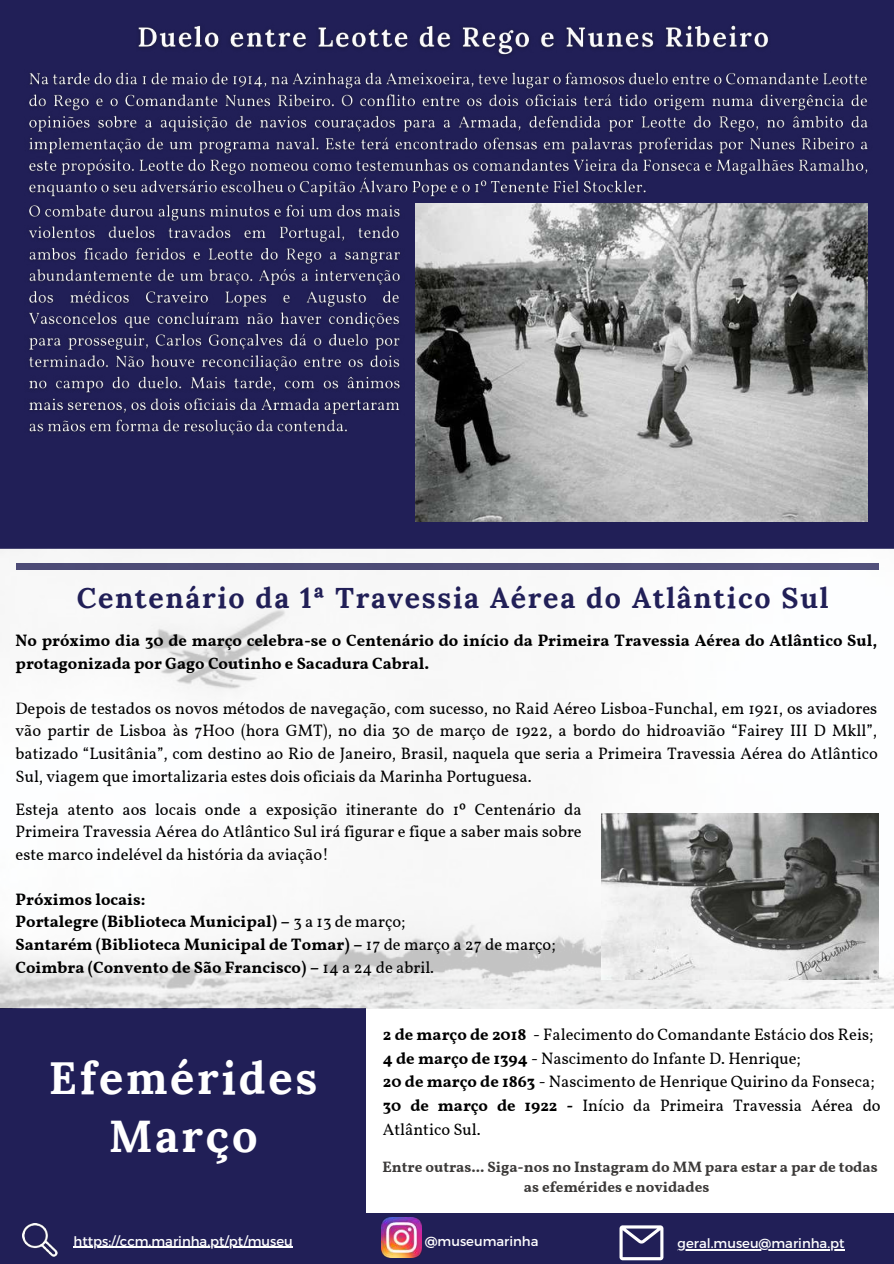
<style>
.page{position:relative;width:894px;height:1264px;background:#fff}
.page>*{position:absolute;margin:0;border:0;box-sizing:border-box;transform-origin:0 0}
.t1{font:700 45px/57.4px "Lora";letter-spacing:.06em;color:#fff;text-align:center}
.t2{font:700 28.5px "Lora";letter-spacing:.06em;color:#211f57}
.t3{font:16.5px/22.5px "Vollkorn";color:#000;text-align:justify}
.t4{font:700 16.5px/22.5px "Vollkorn";color:#000}
.t5{font:700 15px/20.2px "Vollkorn";color:#3c3a39}
.t6{font:13.2px "Montserrat";color:#fff}
.s1{font-weight:400}
.s2{font-weight:700}
</style>
<div class="page">
<div style="left:0;top:1213px;width:893px;height:50px;background:#211f57"></div>
<div style="left:0;top:1007px;width:365px;height:256px;background:#211f57"></div>
<img style="left:381px;top:1217px;width:40px;height:40px">
<svg style="left:619px;top:1225px;width:44px;height:35px"></svg>
<img style="left:23px;top:1223px;width:35px;height:33px">
<div style="left:0;top:0;width:893px;height:548px;background:#211f57"></div>
<img style="left:0;top:549px;width:893px;height:459px">
<img style="left:601px;top:813px;width:277px;height:166px">
<img style="left:415px;top:204px;width:452px;height:317px">
<img style="left:29px;top:72px;width:839px;height:132px">
<img style="left:138px;top:25px;width:631px;height:30px">
<hr style="left:73px;top:1246px;width:220px;height:1px;background:#fff">
<hr style="left:677px;top:1249px;width:167px;height:1px;background:#fff">
<img style="left:29px;top:197px;width:376px;height:238px">
<h2 class="t2" style="left:77px;top:579px;width:753px">Centenário da 1ª Travessia Aérea do Atlântico Sul</h2>
<p class="t4" style="left:16px;top:631px;width:862px">No próximo dia 30 de março celebra-se o Centenário do início da Primeira Travessia Aérea do Atlântico Sul, protagonizada por Gago Coutinho e Sacadura Cabral.</p>
<p class="t3" style="left:16px;top:698px;width:863px">Depois de testados os novos métodos de navegação, com sucesso, no Raid Aéreo Lisboa-Funchal, em 1921, os aviadores vão partir de Lisboa às 7H00 (hora GMT), no dia 30 de março de 1922, a bordo do hidroavião “Fairey III D Mkll”, batizado “Lusitânia”, com destino ao Rio de Janeiro, Brasil, naquela que seria a Primeira Travessia Aérea do Atlântico Sul, viagem que imortalizaria estes dois oficiais da Marinha Portuguesa.</p>
<p class="t3" style="left:16px;top:799px;width:567px">Esteja atento aos locais onde a exposição itinerante do 1º Centenário da Primeira Travessia Aérea do Atlântico Sul irá figurar e fique a saber mais sobre este marco indelével da história da aviação!</p>
<p class="t4" style="left:16px;top:889px;width:541px">Próximos locais:<br>Portalegre (Biblioteca Municipal) – <span class="s1">3 a 13 de março;<br></span>Santarém (Biblioteca Municipal de Tomar) – <span class="s1">17 de março a 27 de março; </span>Coimbra (Convento de São Francisco) – <span class="s1">14 a 24 de abril.</span></p>
<h1 class="t1" style="left:49px;top:1049px;width:270px">Efemérides<br>Março</h1>
<p class="t3" style="left:383px;top:1023px;width:499px;line-height:23.7px;text-align:left"><span class="s2">2 de março de 2018</span> - Falecimento do Comandante Estácio dos Reis; <span class="s2">4 de março de 1394</span> - Nascimento do Infante D. Henrique;<br><span class="s2">20 de março de 1863</span> - Nascimento de Henrique Quirino da Fonseca; <span class="s2">30 de março de 1922 -</span> Início da Primeira Travessia Aérea do Atlântico Sul.</p>
<p class="t5" style="left:523px;top:1157px;width:355px;text-indent:-141px">Entre outras... Siga-nos no Instagram do MM para estar a par de todas as efemérides e novidades</p>
<p class="t6" style="left:73px;top:1232px;width:221px">https://ccm.marinha.pt/pt/museu</p>
<p class="t6" style="left:424px;top:1232px;width:115px">@museumarinha</p>
<p class="t6" style="left:677px;top:1234px;width:168px">geral.museu@marinha.pt</p>
</div>
